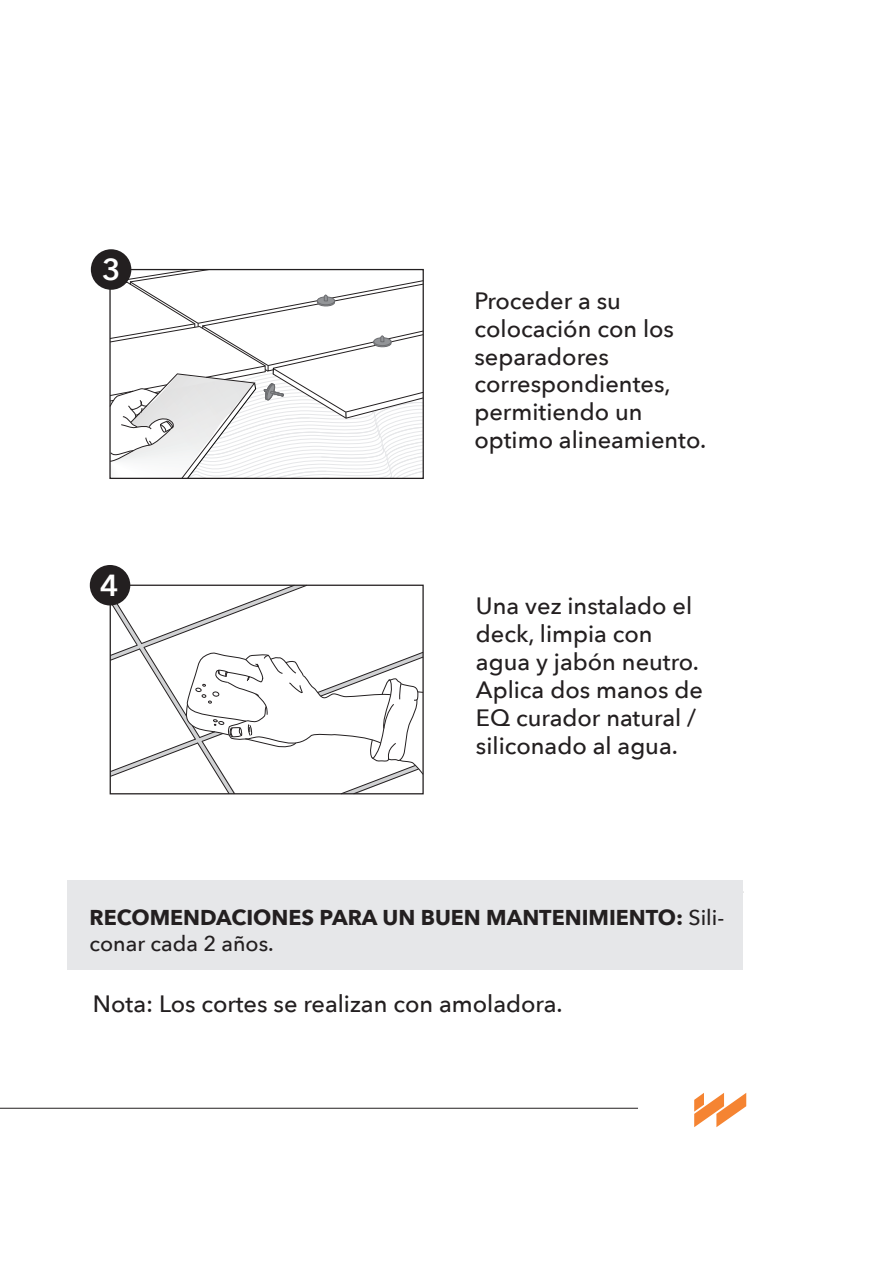
<style>
.page{position:relative;width:893px;height:1263px;background:#fff}
.page>*{position:absolute;margin:0;border:0;box-sizing:border-box;transform-origin:0 0}
.t1{font:600 30.3px "Avenir Next";color:#fff}
.t2{font:500 23.55px/27.9px "Avenir Next";color:#231f20}
.t3{font:700 21.45px/25.8px "Avenir Next";color:#231f20}
.s1{font-weight:500}
</style>
<div class="page">
<svg style="left:694px;top:1093px;width:52px;height:34px"></svg>
<hr style="left:0;top:1108px;width:638px;height:1px;background:#231f20">
<svg style="left:109px;top:584px;width:315px;height:211px"></svg>
<div style="left:67px;top:880px;width:676px;height:90px;background:#e6e7e9"></div>
<div style="left:90px;top:565px;width:40px;height:40px;background:#231f20;border-radius:50%"></div>
<svg style="left:109px;top:269px;width:315px;height:210px"></svg>
<div style="left:91px;top:249px;width:40px;height:41px;background:#231f20;border-radius:50%"></div>
<p class="t1" style="left:102px;top:244px;width:20px">3</p>
<p class="t1" style="left:100px;top:559px;width:20px">4</p>
<p class="t2" style="left:474px;top:286px;width:233px">Proceder a su colocación con los separadores correspondientes, permitiendo un optimo alineamiento.</p>
<p class="t2" style="left:476px;top:591px;width:228px">Una vez instalado el deck, limpia con agua y jabón neutro.<br>Aplica dos manos de<br>EQ curador natural / siliconado al agua.</p>
<p class="t3" style="left:90px;top:904px;width:636px">RECOMENDACIONES PARA UN BUEN MANTENIMIENTO: <span class="s1">Sili&shy;conar cada 2 años.</span></p>
<p class="t2" style="left:93px;top:988px;width:471px">Nota: Los cortes se realizan con amoladora.</p>
</div>
